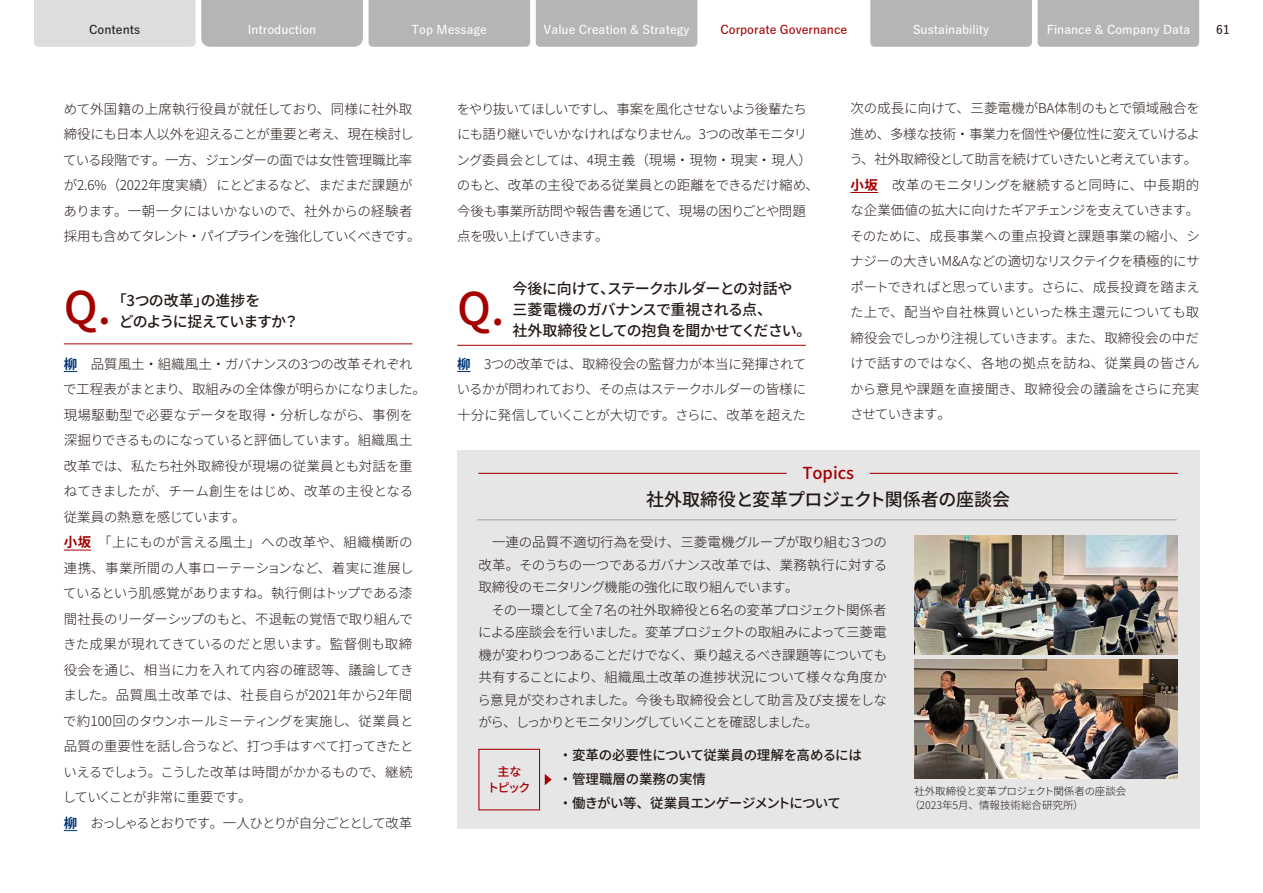
<style>
.page{position:relative;width:1263px;height:893px;background:#fff}
.page>*{position:absolute;margin:0;border:0;box-sizing:border-box;transform-origin:0 0}
.t1{font:500 45px "Noto Sans CJ Kjp";color:#a40001}
.t2{font:500 18px "Noto Sans CJ Kjp";letter-spacing:-.01em;color:#231916}
.t3{font:500 16.5px "Noto Sans CJ Kjp";color:#a40001}
.t4{font:500 15px/21.3px "Noto Sans CJ Kjp";letter-spacing:-.035em;color:#231916}
.t5{font:500 15px "Noto Sans CJ Kjp";letter-spacing:-.075em;color:#231916}
.t6{font:300 13.5px/25.5px "Noto Sans CJ Kjp";letter-spacing:-.025em;color:#231916}
.t7{font:300 13.5px/25.5px "Noto Sans CJ Kjp";letter-spacing:-.045em;color:#231916}
.t8{font:500 13.5px/24px "Noto Sans CJ Kjp";letter-spacing:-.02em;color:#231916}
.t9{font:600 12px "Yu Go Pr 6 N";color:#fff}
.t10{font:600 12px "Yu Go Pr 6 N";color:#a40001}
.t11{font:600 12px "Yu Go Pr 6 N";color:#231916}
.t12{font:500 12px/16.5px "Noto Sans CJ Kjp";letter-spacing:-.12em;color:#a40001;text-align:center}
.t13{font:300 10.5px/13.5px "Noto Sans CJ Kjp";color:#231916}
.s1{font-weight:700;color:#003577}
.s2{font-weight:700;color:#a40001}
</style>
<div class="page">
<svg style="left:850px;top:192px;width:28px;height:1px"></svg>
<svg style="left:457px;top:371px;width:14px;height:1px"></svg>
<svg style="left:64px;top:371px;width:13px;height:1px"></svg>
<svg style="left:64px;top:550px;width:27px;height:1px"></svg>
<svg style="left:64px;top:830px;width:13px;height:1px"></svg>
<div style="left:457px;top:451px;width:742px;height:378px;background:#e6e6e7"></div>
<hr style="left:477px;top:520px;width:700px;height:1px;background:#a0a0a1">
<hr style="left:478px;top:473px;width:309px;height:1px;background:#a40001">
<hr style="left:870px;top:473px;width:308px;height:1px;background:#a40001">
<img style="left:914px;top:535px;width:264px;height:119px">
<img style="left:914px;top:659px;width:264px;height:119px">
<div style="left:478px;top:749px;width:62px;height:61px;border:1px solid #a40001"></div>
<svg style="left:545px;top:774px;width:7px;height:11px"></svg>
<hr style="left:64px;top:344px;width:348px;height:1px;background:#a40001">
<hr style="left:457px;top:345px;width:349px;height:1px;background:#a40001">
<div style="left:870px;top:0;width:329px;height:47px;background:#b5b5b6"></div>
<svg style="left:34px;top:0;width:329px;height:47px;background:#c9caca"></svg>
<div style="left:369px;top:0;width:161px;height:47px;background:#b5b5b6"></div>
<div style="left:536px;top:0;width:161px;height:47px;background:#b5b5b6"></div>
<p class="t11" style="left:89px;top:19px;width:52px">Contents</p>
<p class="t9" style="left:248px;top:19px;width:70px">Introduction</p>
<p class="t9" style="left:412px;top:19px;width:77px">Top Message</p>
<p class="t9" style="left:544px;top:19px;width:147px">Value Creation &amp; Strategy</p>
<p class="t10" style="left:720px;top:19px;width:128px">Corporate Governance</p>
<p class="t9" style="left:913px;top:19px;width:78px">Sustainability</p>
<p class="t9" style="left:1047px;top:19px;width:145px">Finance &amp; Company Data</p>
<p class="t11" style="left:1216px;top:19px;width:15px">61</p>
<p class="t6" style="left:63px;top:96px;width:359px">めて外国籍の上席執行役員が就任しており、同様に社外取締役にも日本人以外を迎えることが重要と考え、現在検討している段階です。一方、ジェンダーの面では女性管理職比率が2.6%（2022年度実績）にとどまるなど、まだまだ課題があります。一朝一夕にはいかないので、社外からの経験者採用も含めてタレント・パイプラインを強化していくべきです。</p>
<h1 class="t1" style="left:64px;top:282px;width:49px">Q.</h1>
<p class="t4" style="left:112px;top:290px;width:150px">「3つの改革」の進捗を</p>
<p class="t5" style="left:119px;top:313px;width:182px">どのように捉えていますか？</p>
<p class="t6" style="left:63px;top:351px;width:365px"><span class="s1">柳</span> 品質風土・組織風土・ガバナンスの3つの改革それぞれで工程表がまとまり、取組みの全体像が明らかになりました。現場駆動型で必要なデータを取得・分析しながら、事例を深掘りできるものになっていると評価しています。組織風土改革では、私たち社外取締役が現場の従業員とも対話を重ねてきましたが、チーム創生をはじめ、改革の主役となる従業員の熱意を感じています。<br><span class="s2">小坂</span>「上にものが言える風土」への改革や、組織横断の連携、事業所間の人事ローテーションなど、着実に進展しているという肌感覚がありますね。執行側はトップである漆間社長のリーダーシップのもと、不退転の覚悟で取り組んできた成果が現れてきているのだと思います。監督側も取締役会を通じ、相当に力を入れて内容の確認等、議論してきました。品質風土改革では、社長自らが2021年から2年間で約100回のタウンホールミーティングを実施し、従業員と品質の重要性を話し合うなど、打つ手はすべて打ってきたといえるでしょう。こうした改革は時間がかかるもので、継続していくことが非常に重要です。<br><span class="s1">柳</span> おっしゃるとおりです。一人ひとりが自分ごととして改革</p>
<p class="t7" style="left:456px;top:96px;width:364px">をやり抜いてほしいですし、事案を風化させないよう後輩たちにも語り継いでいかなければなりません。3つの改革モニタリング委員会としては、4現主義（現場・現物・現実・現人）のもと、改革の主役である従業員との距離をできるだけ縮め、今後も事業所訪問や報告書を通じて、現場の困りごとや問題点を吸い上げていきます。</p>
<h1 class="t1" style="left:457px;top:283px;width:49px">Q.</h1>
<p class="t4" style="left:512px;top:278px;width:282px">今後に向けて、ステークホルダーとの対話や三菱電機のガバナンスで重視される点、</p>
<p class="t4" style="left:512px;top:320px;width:300px">社外取締役としての抱負を聞かせてください。</p>
<p class="t6" style="left:457px;top:351px;width:351px;text-align:justify"><span class="s1">柳</span> 3つの改革では、取締役会の監督力が本当に発揮されているかが問われており、その点はステークホルダーの皆様に十分に発信していくことが大切です。さらに、改革を超えた</p>
<p class="t6" style="left:849px;top:96px;width:352px">次の成長に向けて、三菱電機がBA体制のもとで領域融合を進め、多様な技術・事業力を個性や優位性に変えていけるよう、社外取締役として助言を続けていきたいと考えています。<span class="s2">小坂</span> 改革のモニタリングを継続すると同時に、中長期的な企業価値の拡大に向けたギアチェンジを支えていきます。そのために、成長事業への重点投資と課題事業の縮小、シナジーの大きいM&amp;Aなどの適切なリスクテイクを積極的にサポートできればと思っています。さらに、成長投資を踏まえた上で、配当や自社株買いといった株主還元についても取締役会でしっかり注視していきます。また、取締役会の中だけで話すのではなく、各地の拠点を訪ね、従業員の皆さんから意見や課題を直接聞き、取締役会の議論をさらに充実させていきます。</p>
<p class="t3" style="left:802px;top:464px;width:53px">Topics</p>
<h2 class="t2" style="left:646px;top:489px;width:365px">社外取締役と変革プロジェクト関係者の座談会</h2>
<p class="t6" style="left:477px;top:531px;width:412px;line-height:22.5px">　一連の品質不適切行為を受け、三菱電機グループが取り組む３つの改革。そのうちの一つであるガバナンス改革では、業務執行に対する取締役のモニタリング機能の強化に取り組んでいます。<br>　その一環として全７名の社外取締役と６名の変革プロジェクト関係者による座談会を行いました。変革プロジェクトの取組みによって三菱電機が変わりつつあることだけでなく、乗り越えるべき課題等についても共有することにより、組織風土改革の進捗状況について様々な角度から意見が交わされました。今後も取締役会として助言及び支援をしながら、しっかりとモニタリングしていくことを確認しました。</p>
<p class="t8" style="left:559px;top:744px;width:305px">・ 変革の必要性について従業員の理解を高めるには・ 管理職層の業務の実情<br>・ 働きがい等、従業員エンゲージメントについて</p>
<p class="t12" style="left:487px;top:763px;width:45px">主な<br>トピック</p>
<p class="t13" style="left:909px;top:785px;width:219px;text-indent:5px">社外取締役と変革プロジェクト関係者の座談会（2023年5月、情報技術総合研究所）</p>
</div>
